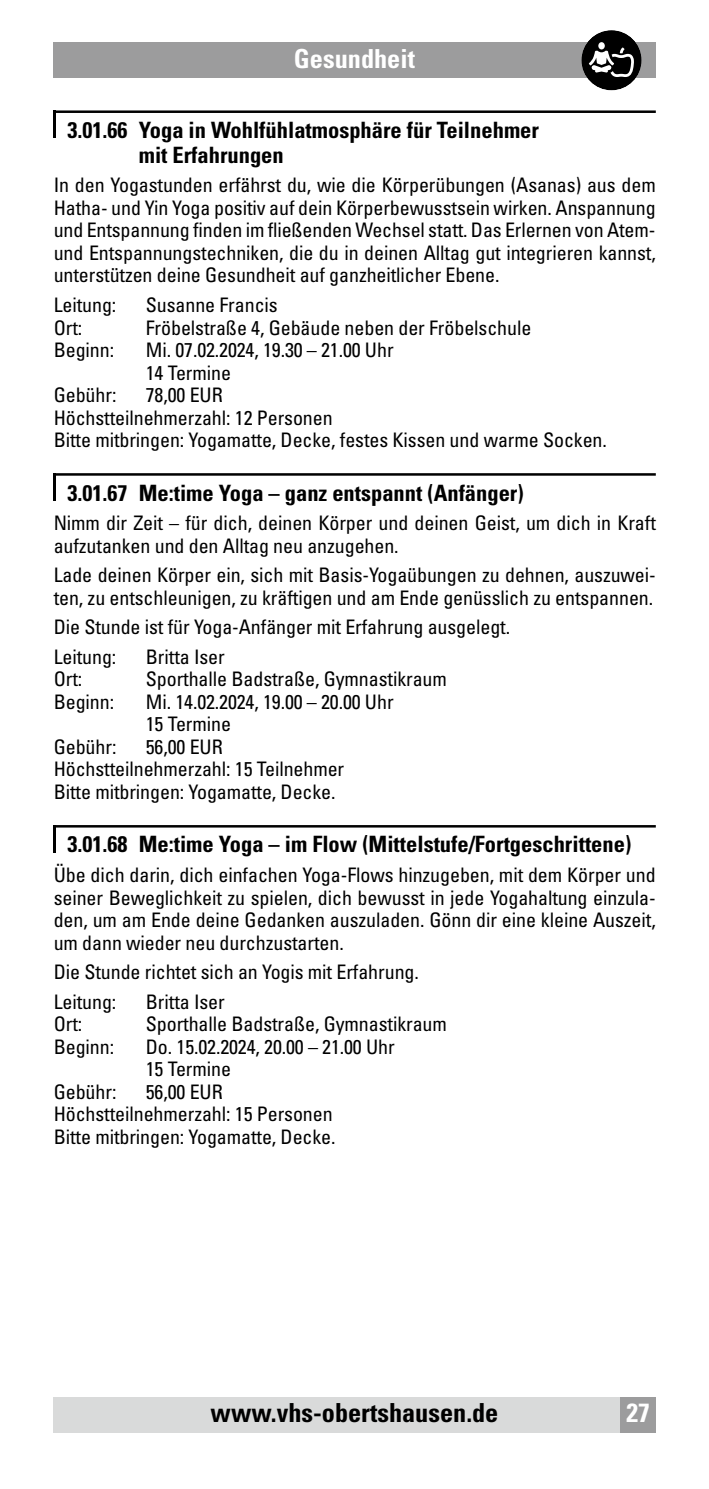
<style>
.page{position:relative;width:709px;height:1489px;background:#fff}
.page>*{position:absolute;margin:0;border:0;box-sizing:border-box;transform-origin:0 0}
.t1{font:700 condensed 26.25px "Univers LT Std";color:#000}
.t2{font:700 condensed 26.25px "Univers LT Std";color:#fff}
.t3{font:700 condensed 22.5px/25px "Univers LT Std";color:#000}
.t4{font:condensed 20px/22.5px "Univers LT Std";letter-spacing:-.005em;color:#000}
</style>
<div class="page">
<div style="left:53px;top:1396px;width:603px;height:35px;background:#d9dada"></div>
<div style="left:620px;top:1396px;width:36px;height:35px;background:#9c9c9d"></div>
<hr style="left:54px;top:110px;width:602px;height:3px;background:#000">
<hr style="left:54px;top:473px;width:602px;height:2px;background:#000">
<hr style="left:54px;top:825px;width:602px;height:2px;background:#000">
<hr style="left:54px;top:110px;width:2px;height:28px;background:#000">
<hr style="left:54px;top:473px;width:2px;height:27px;background:#000">
<hr style="left:54px;top:825px;width:2px;height:27px;background:#000">
<div style="left:53px;top:43px;width:603px;height:35px;background:#9c9c9d"></div>
<div style="left:581px;top:30px;width:60px;height:60px;background:#000;border-radius:50%"></div>
<div style="left:598px;top:42px;width:7px;height:7px;background:#fff;border-radius:50%"></div>
<svg style="left:589px;top:48px;width:45px;height:29px"></svg>
<h1 class="t2" style="left:294px;top:43px;width:123px">Gesundheit</h1>
<h1 class="t2" style="left:327px;top:43px;width:57px">Head</h1>
<p class="t3" style="left:139px;top:117px;width:402px;text-indent:-71px">3.01.66 Yoga in Wohlfühlatmosphäre für Teilnehmer mit Erfahrungen</p>
<p class="t4" style="left:54px;top:174px;width:603px;text-align:justify">In den Yogastunden erfährst du, wie die Körperübungen (Asanas) aus dem Hatha- und Yin Yoga positiv auf dein Körperbewusstsein wirken. Anspannung und Entspannung finden im fließenden Wechsel statt. Das Erlernen von Atem&shy;und Entspannungstechniken, die du in deinen Alltag gut integrieren kannst, unterstützen deine Gesundheit auf ganzheitlicher Ebene.</p>
<p class="t4" style="left:54px;top:293px;width:64px">Leitung:</p>
<p class="t4" style="left:146px;top:293px;width:133px">Susanne Francis</p>
<p class="t4" style="left:54px;top:316px;width:30px">Ort:</p>
<p class="t4" style="left:146px;top:316px;width:387px">Fröbelstraße 4, Gebäude neben der Fröbelschule</p>
<p class="t4" style="left:54px;top:338px;width:62px">Beginn:</p>
<p class="t4" style="left:146px;top:338px;width:249px">Mi. 07.02.2024, 19.30 – 21.00 Uhr<br>14 Termine</p>
<p class="t4" style="left:54px;top:383px;width:64px">Gebühr:</p>
<p class="t4" style="left:54px;top:383px;width:555px;text-indent:92px">78,00 EUR<br>Höchstteilnehmerzahl: 12 Personen<br>Bitte mitbringen: Yogamatte, Decke, festes Kissen und warme Socken.</p>
<p class="t3" style="left:67px;top:480px;width:458px">3.01.67 Me:time Yoga – ganz entspannt (Anfänger)</p>
<p class="t4" style="left:54px;top:511px;width:603px">Nimm dir Zeit – für dich, deinen Körper und deinen Geist, um dich in Kraft aufzutanken und den Alltag neu anzugehen.</p>
<p class="t4" style="left:54px;top:563px;width:603px">Lade deinen Körper ein, sich mit Basis-Yogaübungen zu dehnen, auszuwei&shy;ten, zu entschleunigen, zu kräftigen und am Ende genüsslich zu entspannen.</p>
<p class="t4" style="left:54px;top:612px;width:458px;line-height:29.5px">Die Stunde ist für Yoga-Anfänger mit Erfahrung ausgelegt.<br>Leitung:</p>
<p class="t4" style="left:146px;top:645px;width:80px">Britta Iser</p>
<p class="t4" style="left:54px;top:667px;width:30px">Ort:</p>
<p class="t4" style="left:146px;top:667px;width:302px">Sporthalle Badstraße, Gymnastikraum</p>
<p class="t4" style="left:54px;top:690px;width:62px">Beginn:</p>
<p class="t4" style="left:146px;top:690px;width:249px">Mi. 14.02.2024, 19.00 – 20.00 Uhr<br>15 Termine</p>
<p class="t4" style="left:54px;top:735px;width:64px">Gebühr:</p>
<p class="t4" style="left:54px;top:735px;width:292px;text-indent:92px">56,00 EUR<br>Höchstteilnehmerzahl: 15 Teilnehmer<br>Bitte mitbringen: Yogamatte, Decke.</p>
<p class="t3" style="left:67px;top:831px;width:565px">3.01.68 Me:time Yoga – im Flow (Mittelstufe/Fortgeschrittene)</p>
<p class="t4" style="left:54px;top:863px;width:603px;text-align:justify">Übe dich darin, dich einfachen Yoga-Flows hinzugeben, mit dem Körper und seiner Beweglichkeit zu spielen, dich bewusst in jede Yogahaltung einzula&shy;den, um am Ende deine Gedanken auszuladen. Gönn dir eine kleine Auszeit, um dann wieder neu durchzustarten.</p>
<p class="t4" style="left:54px;top:956px;width:367px;line-height:29.5px">Die Stunde richtet sich an Yogis mit Erfahrung.<br>Leitung:</p>
<p class="t4" style="left:146px;top:990px;width:80px">Britta Iser</p>
<p class="t4" style="left:54px;top:1012px;width:30px">Ort:</p>
<p class="t4" style="left:146px;top:1012px;width:302px">Sporthalle Badstraße, Gymnastikraum</p>
<p class="t4" style="left:54px;top:1035px;width:62px">Beginn:</p>
<p class="t4" style="left:146px;top:1035px;width:250px">Do. 15.02.2024, 20.00 – 21.00 Uhr<br>15 Termine</p>
<p class="t4" style="left:54px;top:1080px;width:64px">Gebühr:</p>
<p class="t4" style="left:54px;top:1080px;width:283px;text-indent:92px">56,00 EUR<br>Höchstteilnehmerzahl: 15 Personen<br>Bitte mitbringen: Yogamatte, Decke.</p>
<h1 class="t1" style="left:210px;top:1396px;width:289px">www.vhs-obertshausen.de</h1>
<h1 class="t2" style="left:626px;top:1396px;width:25px">27</h1>
</div>
